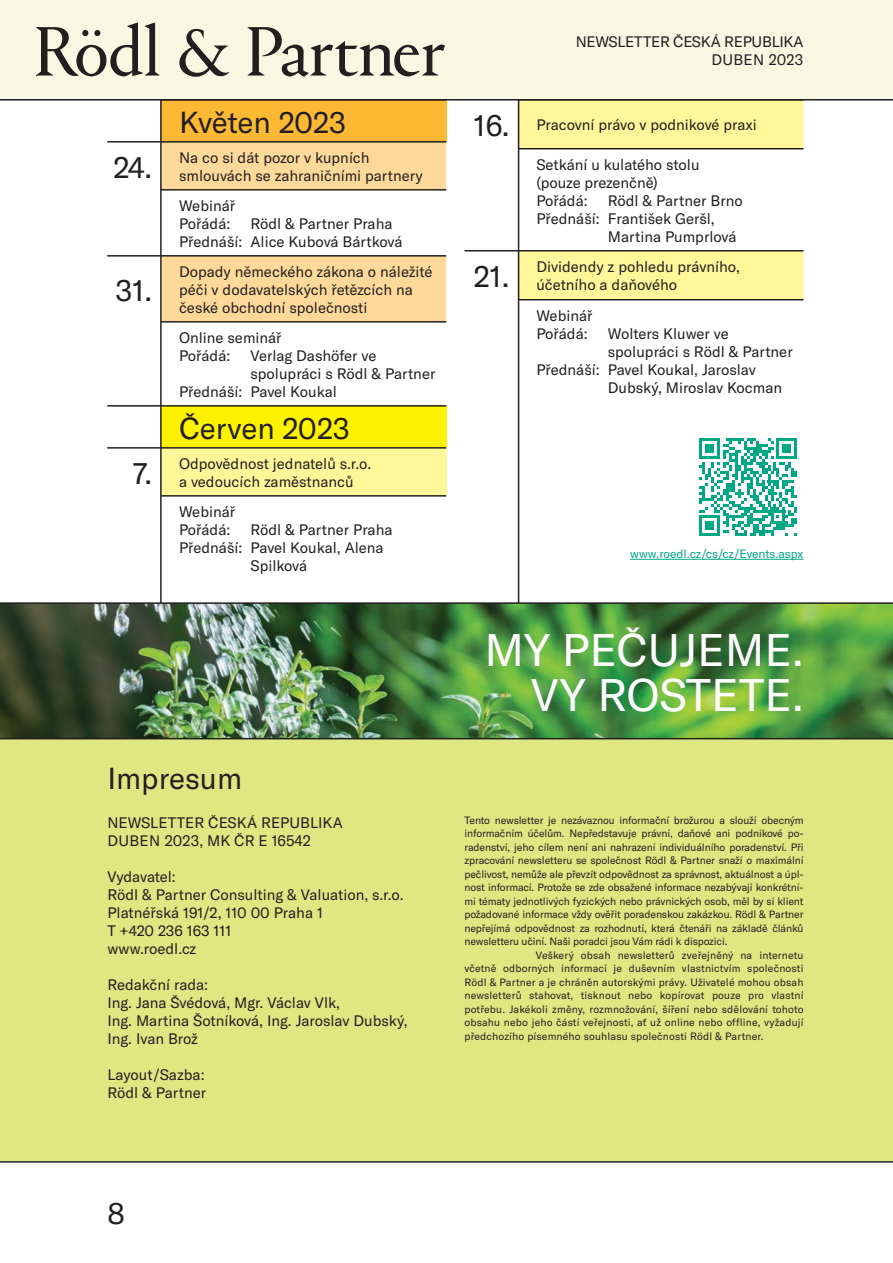
<style>
.page{position:relative;width:893px;height:1263px;background:#fff}
.page>*{position:absolute;margin:0;border:0;box-sizing:border-box;transform-origin:0 0}
.t1{font:45px/45px "GT America";color:#fff;text-align:right}
.t2{font:30px "GT America";letter-spacing:-.01em;color:#231f20}
.t3{font:15px/18px "GT America";color:#231f20}
.t4{font:12px "GT America";letter-spacing:-.005em;color:#00a985}
.t5{font:10.5px "GT America";letter-spacing:-.01em;color:#231f20}
.t6{font:10.5px "GT America";letter-spacing:.015em;color:#231f20}
.s1{font-size:30px}
</style>
<div class="page">
<div style="left:161px;top:100px;width:285px;height:42px;background:#fdb934"></div>
<svg style="left:162px;top:143px;width:284px;height:178px;fill:#ffd999"></svg>
<div style="left:161px;top:406px;width:285px;height:42px;background:#fff200"></div>
<div style="left:161px;top:448px;width:285px;height:48px;background:#fff79a"></div>
<hr style="left:161px;top:141px;width:285px;height:2px;background:#231f20">
<hr style="left:161px;top:189px;width:285px;height:2px;background:#231f20">
<hr style="left:161px;top:255px;width:285px;height:2px;background:#231f20">
<hr style="left:161px;top:321px;width:285px;height:2px;background:#231f20">
<hr style="left:161px;top:405px;width:285px;height:2px;background:#231f20">
<hr style="left:161px;top:447px;width:285px;height:2px;background:#231f20">
<hr style="left:161px;top:495px;width:285px;height:2px;background:#231f20">
<hr style="left:161px;top:99px;width:285px;height:2px;background:#231f20">
<hr style="left:107px;top:141px;width:54px;height:2px;background:#231f20">
<hr style="left:107px;top:255px;width:54px;height:2px;background:#231f20">
<hr style="left:107px;top:405px;width:54px;height:2px;background:#231f20">
<hr style="left:107px;top:447px;width:54px;height:2px;background:#231f20">
<hr style="left:160px;top:100px;width:2px;height:971px;background:#231f20">
<svg style="left:519px;top:100px;width:285px;height:199px"></svg>
<hr style="left:518px;top:148px;width:286px;height:1px;background:#231f20">
<hr style="left:518px;top:250px;width:286px;height:1px;background:#231f20">
<hr style="left:518px;top:299px;width:286px;height:1px;background:#231f20">
<hr style="left:465px;top:250px;width:53px;height:1px;background:#231f20">
<img style="left:0;top:604px;width:893px;height:134px">
<div style="left:0;top:738px;width:893px;height:423px;background:#dfe782"></div>
<hr style="left:0;top:738px;width:893px;height:1px;background:#231f20">
<hr style="left:0;top:602px;width:893px;height:2px;background:#231f20">
<hr style="left:0;top:1161px;width:893px;height:1px;background:#231f20">
<svg style="left:699px;top:438px;width:98px;height:98px"></svg>
<hr style="left:630px;top:559px;width:174px;height:1px;background:#00a985">
<div style="left:0;top:0;width:893px;height:100px;background:#f7f9e3"></div>
<hr style="left:0;top:99px;width:893px;height:1px;background:#231f20">
<hr style="left:518px;top:100px;width:1px;height:503px;background:#231f20">
<svg style="left:36px;top:23px;width:409px;height:54px"></svg>
<h2 class="t2" style="left:179px;top:105px;width:169px">Květen 2023</h2>
<h2 class="t2" style="left:113px;top:150px;width:40px">24.</h2>
<p class="t3" style="left:179px;top:149px;width:245px">Na co si dát pozor v kupních smlouvách se zahraničními partnery</p>
<p class="t3" style="left:179px;top:197px;width:63px">Webinář<br>Pořádá: R</p>
<p class="t3" style="left:179px;top:215px;width:225px;text-indent:81px">ödl &amp; Partner Praha<br>Přednáší: Alice Kubová Bártková</p>
<h2 class="t2" style="left:116px;top:273px;width:38px">31.</h2>
<p class="t3" style="left:179px;top:263px;width:255px">Dopady německého zákona o náležité péči v dodavatelských řetězcích na české obchodní společnosti</p>
<p class="t3" style="left:179px;top:329px;width:104px">Online seminář<br>Pořádá:</p>
<p class="t3" style="left:250px;top:347px;width:127px">Verlag Dashöfer ve</p>
<p class="t3" style="left:250px;top:365px;width:186px">spolupráci s Rödl &amp; Partner</p>
<p class="t3" style="left:179px;top:383px;width:159px">Přednáší: Pavel Koukal</p>
<h2 class="t2" style="left:179px;top:411px;width:172px">Červen 2023</h2>
<h2 class="t2" style="left:133px;top:456px;width:21px">7.</h2>
<p class="t3" style="left:179px;top:455px;width:194px">Odpovědnost jednatelů s.r.o. a vedoucích zaměstnanců</p>
<p class="t3" style="left:179px;top:503px;width:63px">Webinář<br>Pořádá: R</p>
<p class="t3" style="left:260px;top:521px;width:134px">ödl &amp; Partner Praha</p>
<p class="t3" style="left:179px;top:539px;width:206px">Přednáší: Pavel Koukal, Alena</p>
<p class="t3" style="left:250px;top:557px;width:58px">Spilková</p>
<h2 class="t2" style="left:107px;top:761px;width:136px">Impresum</h2>
<p class="t3" style="left:107px;top:814px;width:11px">NEWSLETTER</p>
<p class="t3" style="left:107px;top:814px;width:237px;text-indent:101px">česká republi ka duben 2023, MK ČR E 16542</p>
<p class="t3" style="left:107px;top:868px;width:298px">Vydavatel:<br>Rödl &amp; Partner Consulting &amp; Valuation, s.r.o.<br>Platnéřská 191/2, 110 00 Praha 1<br>T +420 236 163 111<br>www.roedl.cz</p>
<p class="t3" style="left:107px;top:976px;width:302px">Redakční rada:<br>Ing. Jana Švédová, Mgr. Václav Vlk,<br>Ing. Martina Šotníková, Ing. Jaroslav Dubský,<br>Ing. Ivan B rož</p>
<p class="t3" style="left:107px;top:1066px;width:100px">Layout/Sazba:<br>Rödl &amp; Partner</p>
<p class="t3" style="left:576px;top:32px;width:11px">NEWSLETTER</p>
<p class="t3" style="left:673px;top:32px;width:132px;text-align:right">česká republi ka duben 2023</p>
<p class="t3" style="left:474px;top:116px;width:285px"><span class="s1">16.</span> Pracovní právo v podnikové praxi</p>
<p class="t3" style="left:536px;top:155px;width:165px">Setkání u kulatého stolu (pouze prezenčně)<br>Pořádá: R</p>
<p class="t3" style="left:617px;top:191px;width:127px">ödl &amp; Partner Brno</p>
<p class="t3" style="left:536px;top:209px;width:180px">Přednáší: František Geršl,</p>
<p class="t3" style="left:608px;top:227px;width:130px">Martina Pumprlová</p>
<h2 class="t2" style="left:474px;top:259px;width:37px">21.</h2>
<p class="t3" style="left:536px;top:258px;width:205px">Dividendy z pohledu právního, účetního a daňového</p>
<p class="t3" style="left:536px;top:306px;width:64px">Webinář<br>Pořádá: W</p>
<p class="t3" style="left:621px;top:324px;width:109px">olters Kluwer ve</p>
<p class="t3" style="left:608px;top:342px;width:186px">spolupráci s Rödl &amp; Partner</p>
<p class="t3" style="left:536px;top:360px;width:221px">Přednáší: Pavel Koukal, Jaroslav</p>
<p class="t3" style="left:608px;top:378px;width:176px">Dubský, Miroslav Kocman</p>
<p class="t4" style="left:630px;top:547px;width:175px">www.roedl.cz/cs/cz/Events.aspx</p>
<h1 class="t1" style="left:484px;top:628px;width:321px">my pečujem e. vy rostete.</h1>
<p class="t5" style="left:464px;top:814px;width:341px">Tento newsletter je nezávaznou informační brožurou a slouží obecným</p>
<p class="t5" style="left:464px;top:827px;width:341px">informačním účelům. N epředstavuje právní, daňové ani podnikové po-</p>
<p class="t5" style="left:464px;top:841px;width:341px">radenství, jeho cílem není ani nahrazení individuálního poradenství. Při</p>
<p class="t5" style="left:464px;top:854px;width:341px">zpracování newsletteru se společnost Rödl &amp; Partner snaží o maximální</p>
<p class="t5" style="left:464px;top:868px;width:341px">pečlivost, nemůže ale převzít odpovědnost za správnost, aktuálnost a úpl-</p>
<p class="t5" style="left:464px;top:881px;width:341px">nost informací. Protože se zde obsažené informace nezabývají konkrétní-</p>
<p class="t5" style="left:464px;top:895px;width:341px">mi tématy jednotlivých fyzických nebo právnických osob, měl by si klient</p>
<p class="t5" style="left:464px;top:908px;width:341px">požadované informace vždy ověřit poradenskou zakázkou. Rödl &amp; Partner</p>
<p class="t5" style="left:464px;top:922px;width:341px">nepřejímá odpovědnost za rozhodnutí, která čtenáři na základě článků</p>
<p class="t5" style="left:464px;top:935px;width:264px">newsletteru učiní. Naši poradci jsou Vám rádi k dispozici.</p>
<p class="t6" style="left:536px;top:949px;width:269px">Veškerý obsah newsletterů zveřejněný na internetu</p>
<p class="t6" style="left:464px;top:962px;width:341px">včetně odborných informací je duševním vlastnictvím společnosti</p>
<p class="t6" style="left:464px;top:976px;width:341px">Rödl &amp; Partner a je chráněn autorskými právy. Uživatelé mohou obsah</p>
<p class="t6" style="left:464px;top:989px;width:341px">newsletterů stahovat, tisknout nebo kopírovat pouze pro vlastní</p>
<p class="t6" style="left:464px;top:1003px;width:341px">potřebu. Jakékoli změny, rozmnožování, šíření nebo sdělování tohoto</p>
<p class="t6" style="left:464px;top:1016px;width:341px">obsahu nebo jeho částí veřejnosti, ať už online nebo offline, vyžadují</p>
<p class="t6" style="left:464px;top:1030px;width:301px">předchozího písemného souhlasu společnosti Rödl &amp; Partner.</p>
<h2 class="t2" style="left:107px;top:1196px;width:19px">8</h2>
</div>
